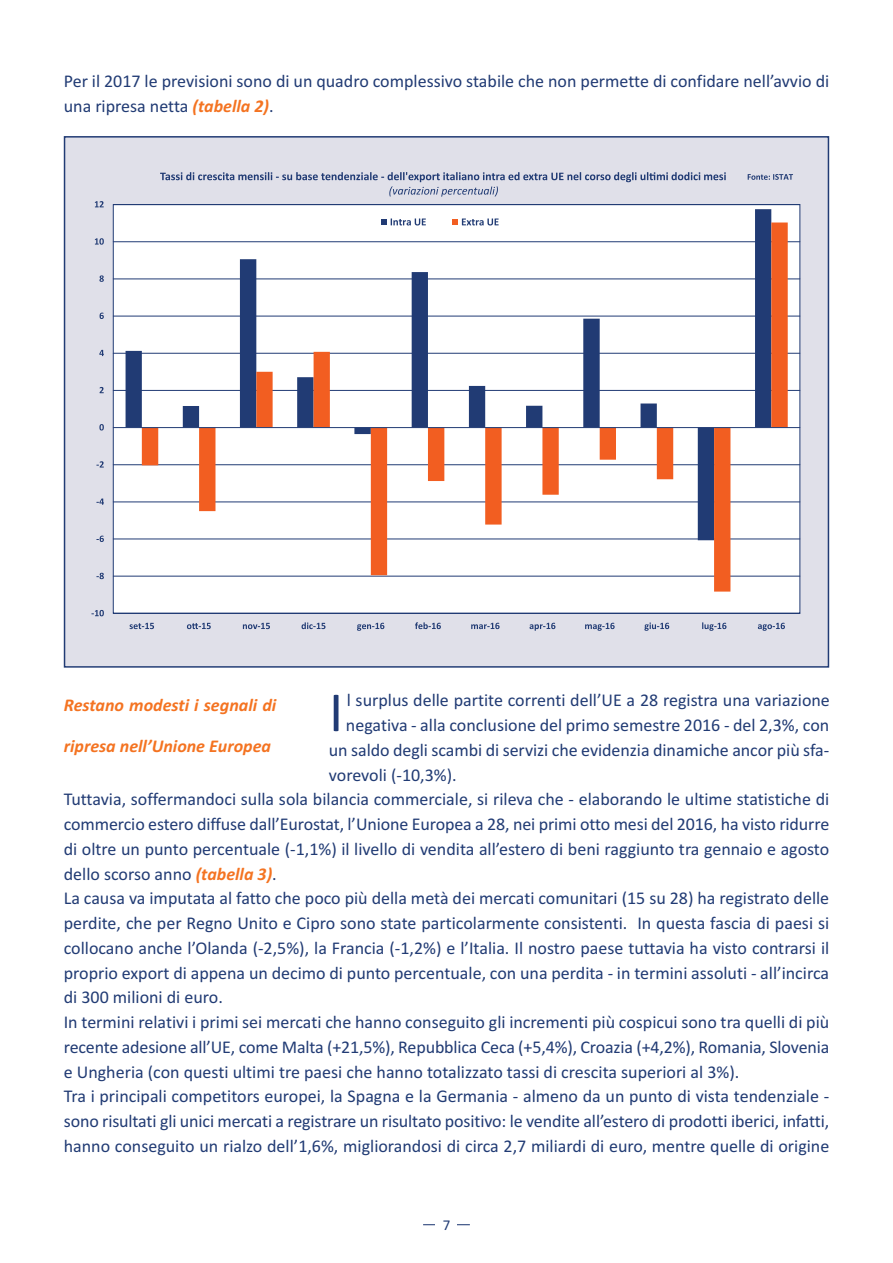
<style>
.page{position:relative;width:893px;height:1263px;background:#fff}
.page>*{position:absolute;margin:0;border:0;box-sizing:border-box;transform-origin:0 0}
.t1{font:57.15px "Calibri";color:#213b74}
.t2{font:18px/24.8px "Calibri";color:#213b74}
.t3{font:italic 700 18px "Calibri";color:#f47321}
.t4{font:15px "Calibri";color:#213b74}
.s1{font-weight:700;font-style:italic;color:#f47321}
</style>
<div class="page">
<hr style="left:423px;top:1224px;width:47px;height:1px;background:#213b74">
<div style="left:436px;top:1216px;width:21px;height:17px;background:#fff"></div>
<div style="left:65px;top:138px;width:763px;height:528px;background:#e0e0e9"></div>
<svg style="left:113px;top:204px;width:688px;height:410px;background:#eff1f5"></svg>
<hr style="left:113px;top:576px;width:687px;height:1px;background:#213b74">
<hr style="left:113px;top:539px;width:687px;height:1px;background:#213b74">
<hr style="left:113px;top:502px;width:687px;height:1px;background:#213b74">
<hr style="left:113px;top:464px;width:687px;height:1px;background:#213b74">
<hr style="left:113px;top:390px;width:687px;height:1px;background:#213b74">
<hr style="left:113px;top:353px;width:687px;height:1px;background:#213b74">
<hr style="left:113px;top:316px;width:687px;height:1px;background:#213b74">
<hr style="left:113px;top:279px;width:687px;height:1px;background:#213b74">
<hr style="left:113px;top:241px;width:687px;height:1px;background:#213b74">
<hr style="left:113px;top:204px;width:687px;height:1px;background:#213b74">
<svg style="left:126px;top:209px;width:645px;height:331px;background:#e5e8ee"></svg>
<svg style="left:142px;top:222px;width:646px;height:370px;background:#ebe3e3"></svg>
<hr style="left:113px;top:427px;width:687px;height:1px;background:#213b74">
<svg style="left:91px;top:610px;width:13px;height:6px"></svg>
<svg style="left:96px;top:573px;width:8px;height:6px"></svg>
<svg style="left:96px;top:536px;width:8px;height:6px"></svg>
<svg style="left:96px;top:498px;width:8px;height:7px"></svg>
<svg style="left:96px;top:461px;width:8px;height:7px"></svg>
<svg style="left:99px;top:424px;width:5px;height:6px"></svg>
<svg style="left:100px;top:387px;width:4px;height:6px"></svg>
<svg style="left:99px;top:350px;width:5px;height:6px"></svg>
<svg style="left:100px;top:313px;width:4px;height:6px"></svg>
<svg style="left:99px;top:275px;width:5px;height:7px"></svg>
<svg style="left:95px;top:238px;width:9px;height:7px"></svg>
<svg style="left:95px;top:201px;width:9px;height:6px"></svg>
<svg style="left:130px;top:623px;width:24px;height:6px"></svg>
<svg style="left:187px;top:623px;width:24px;height:6px"></svg>
<svg style="left:243px;top:623px;width:27px;height:6px"></svg>
<svg style="left:302px;top:622px;width:23px;height:7px"></svg>
<svg style="left:357px;top:623px;width:27px;height:8px"></svg>
<svg style="left:415px;top:622px;width:26px;height:7px"></svg>
<svg style="left:471px;top:623px;width:29px;height:6px"></svg>
<svg style="left:530px;top:623px;width:25px;height:8px"></svg>
<svg style="left:585px;top:623px;width:30px;height:8px"></svg>
<svg style="left:644px;top:622px;width:25px;height:9px"></svg>
<svg style="left:702px;top:622px;width:24px;height:9px"></svg>
<svg style="left:758px;top:623px;width:27px;height:8px"></svg>
<svg style="left:160px;top:172px;width:566px;height:25px"></svg>
<svg style="left:381px;top:218px;width:45px;height:7px"></svg>
<svg style="left:452px;top:218px;width:47px;height:7px"></svg>
<svg style="left:748px;top:174px;width:45px;height:6px"></svg>
<p class="t2" style="left:64px;top:71px;width:767px">Per il 2017 le previsioni sono di un quadro complessivo stabile che non permette di confidare nell’avvio di una ripresa netta <span class="s1">(tabella 2)</span>.</p>
<h1 class="t1" style="left:329px;top:692px;width:16px">I</h1>
<p class="t2" style="left:347px;top:689px;width:485px">l surplus delle partite correnti dell’UE a 28 registra una variazione</p>
<p class="t3" style="left:64px;top:699px;width:214px">Restano modesti i segnali di</p>
<p class="t3" style="left:64px;top:739px;width:209px">ripresa nell’Unione Europea</p>
<p class="t2" style="left:346px;top:714px;width:485px">negativa ‐ alla conclusione del primo semestre 2016 ‐ del 2,3%, con</p>
<p class="t2" style="left:329px;top:739px;width:502px">un saldo degli scambi di servizi che evidenzia dinamiche ancor più sfa‐</p>
<p class="t2" style="left:329px;top:764px;width:129px">vorevoli (‐10,3%).</p>
<p class="t2" style="left:64px;top:788px;width:767px">Tuttavia, soffermandoci sulla sola bilancia commerciale, si rileva che ‐ elaborando le ultime statistiche di</p>
<p class="t2" style="left:64px;top:813px;width:767px">commercio estero diffuse dall’Eurostat, l’Unione Europea a 28, nei primi otto mesi del 2016, ha visto ridurre</p>
<p class="t2" style="left:64px;top:838px;width:767px">di oltre un punto percentuale (‐1,1%) il livello di vendita all’estero di beni raggiunto tra gennaio e agosto</p>
<p class="t2" style="left:64px;top:863px;width:215px">dello scorso anno <span class="s1">(tabella 3)</span>.</p>
<p class="t2" style="left:64px;top:887px;width:767px">La causa va imputata al fatto che poco più della metà dei mercati comunitari (15 su 28) ha registrato delle</p>
<p class="t2" style="left:64px;top:912px;width:767px">perdite, che per Regno Unito e Cipro sono state particolarmente consistenti. In questa fascia di paesi si</p>
<p class="t2" style="left:64px;top:937px;width:767px">collocano anche l’Olanda (‐2,5%), la Francia (‐1,2%) e l’Italia. Il nostro paese tuttavia ha visto contrarsi il</p>
<p class="t2" style="left:64px;top:962px;width:767px">proprio export di appena un decimo di punto percentuale, con una perdita ‐ in termini assoluti ‐ all’incirca</p>
<p class="t2" style="left:64px;top:986px;width:161px">di 300 milioni di euro.</p>
<p class="t2" style="left:64px;top:1011px;width:767px">In termini relativi i primi sei mercati che hanno conseguito gli incrementi più cospicui sono tra quelli di più</p>
<p class="t2" style="left:64px;top:1036px;width:767px">recente adesione all’UE, come Malta (+21,5%), Repubblica Ceca (+5,4%), Croazia (+4,2%), Romania, Slovenia</p>
<p class="t2" style="left:64px;top:1061px;width:677px">e Ungheria (con questi ultimi tre paesi che hanno totalizzato tassi di crescita superiori al 3%).</p>
<p class="t2" style="left:64px;top:1085px;width:767px">Tra i principali competitors europei, la Spagna e la Germania ‐ almeno da un punto di vista tendenziale ‐</p>
<p class="t2" style="left:64px;top:1110px;width:767px">sono risultati gli unici mercati a registrare un risultato positivo: le vendite all’estero di prodotti iberici, infatti,</p>
<p class="t2" style="left:64px;top:1135px;width:767px">hanno conseguito un rialzo dell’1,6%, migliorandosi di circa 2,7 miliardi di euro, mentre quelle di origine</p>
<p class="t4" style="left:443px;top:1219px;width:9px">7</p>
</div>
